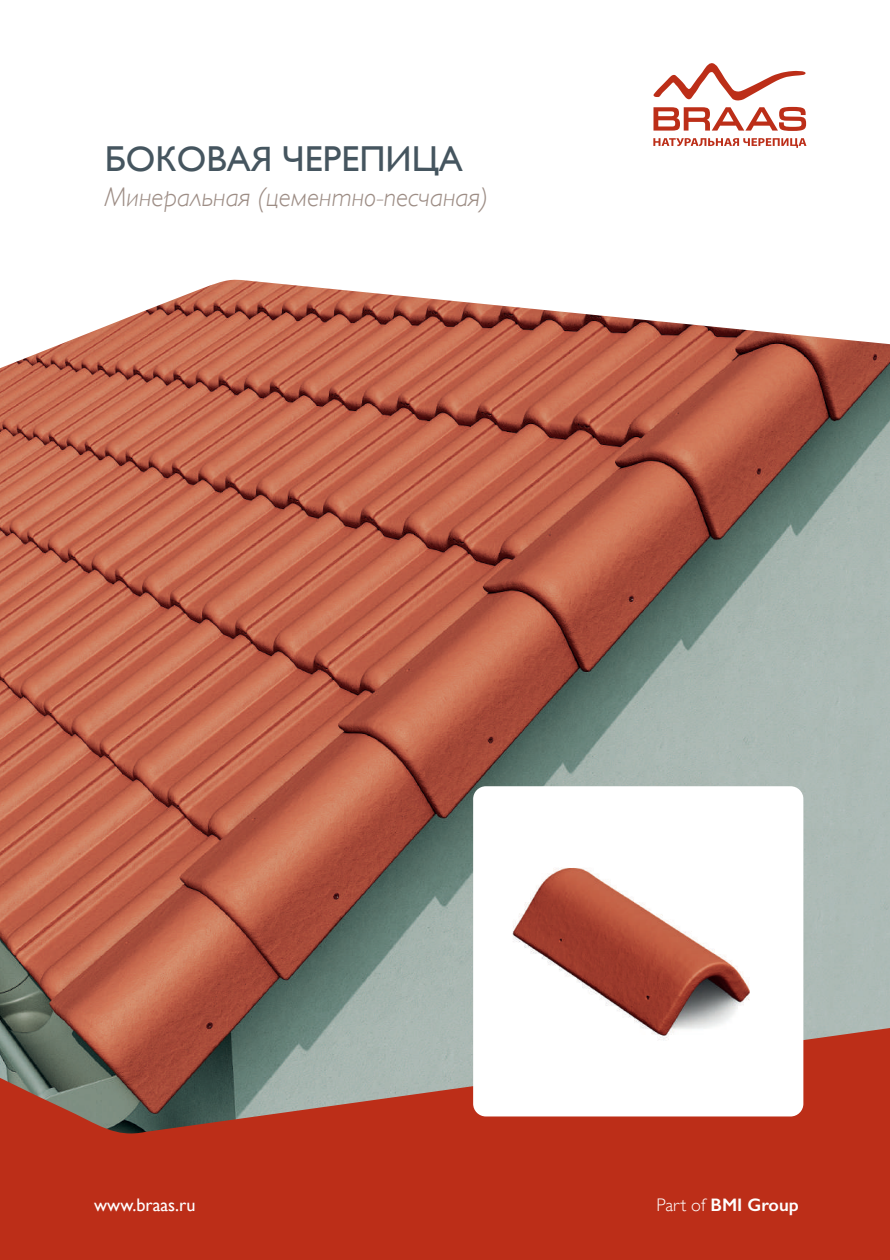
<style>
.page{position:relative;width:890px;height:1260px;background:#fff}
.page>*{position:absolute;margin:0;border:0;box-sizing:border-box;transform-origin:0 0}
.t1{font:36px "Gill Sans";color:#45555f}
.t2{font:italic 300 27px "Gill Sans";color:#9d8d85}
.t3{font:600 18.15px "Gill Sans";color:#fff}
.t4{font:18.15px "Gill Sans";color:#fff}
.s1{font-weight:300}
</style>
<div class="page">
<img style="left:0;top:374px;width:890px;height:652px">
<svg style="left:0;top:72px;width:890px;height:302px"></svg>
<svg style="left:0;top:1026px;width:890px;height:234px;fill:#bc2e18"></svg>
<svg style="left:653px;top:63px;width:152px;height:38px"></svg>
<svg style="left:653px;top:107px;width:153px;height:24px"></svg>
<svg style="left:653px;top:138px;width:153px;height:10px"></svg>
<div style="left:473px;top:786px;width:330px;height:330px;background:#fff;border-radius:13px"></div>
<img style="left:512px;top:867px;width:238px;height:173px">
<h1 class="t1" style="left:105px;top:137px;width:359px">БОКОВАЯ ЧЕРЕПИЦА</h1>
<p class="t2" style="left:105px;top:182px;width:385px">Минеральная (цементно-песчаная)</p>
<p class="t4" style="left:94px;top:1194px;width:103px">www.braas.ru</p>
<p class="t3" style="left:656px;top:1194px;width:144px"><span class="s1">Part of</span> BMI Group</p>
</div>
